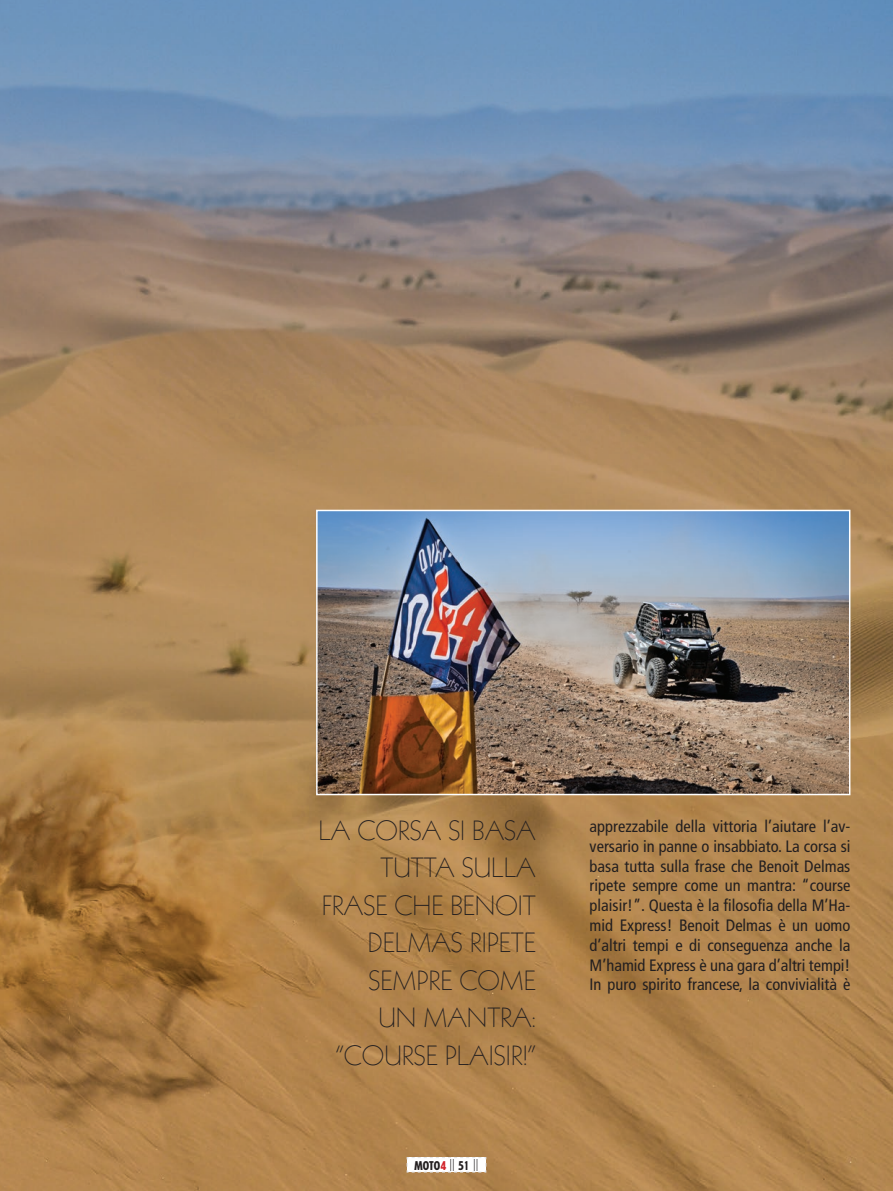
<style>
.page{position:relative;width:893px;height:1191px;background:#fff}
.page>*{position:absolute;margin:0;border:0;box-sizing:border-box;transform-origin:0 0}
.t1{font:300 27px/37.5px "Kabel";color:#231f20;text-align:right}
.t2{font:condensed 16.5px/19.8px "Frutiger";color:#231f20;text-align:justify}
.t3{font:800 condensed 12px "Tempo";color:#231f20}
.s1{color:#d1232a}
.s2{font-family:"Frutiger";font-weight:300}
</style>
<div class="page">
<img style="left:0;top:0;width:893px;height:1191px">
<img style="left:319px;top:513px;width:528px;height:279px">
<div style="left:316px;top:510px;width:534px;height:285px;border:2px solid #fff"></div>
<svg style="left:406px;top:1156px;width:81px;height:16px"></svg>
<h1 class="t1" style="left:318px;top:812px;width:219px">LA CORSA SI BASA<br>TUTTA SULLA<br>FRASE CHE BENOIT<br>DELMAS RIPETE<br>SEMPRE COME<br>UN MANTRA: “COURSE PLAISIR!”</h1>
<p class="t2" style="left:590px;top:816px;width:262px">apprezzabile della vittoria l’aiutare l’av&shy;versario in panne o insabbiato. La corsa si basa tutta sulla frase che Benoit Delmas ripete sempre come un mantra: “course plaisir!”. Questa è la filosofia della M’Ha&shy;mid Express! Benoit Delmas è un uomo d’altri tempi e di conseguenza anche la M’hamid Express è una gara d’altri tempi!<br>In puro spirito francese, la convivialità è</p>
<p class="t3" style="left:415px;top:1157px;width:65px">MOTO<span class="s1">4</span> <span class="s2">||</span> 51 <span class="s2">||</span></p>
</div>
